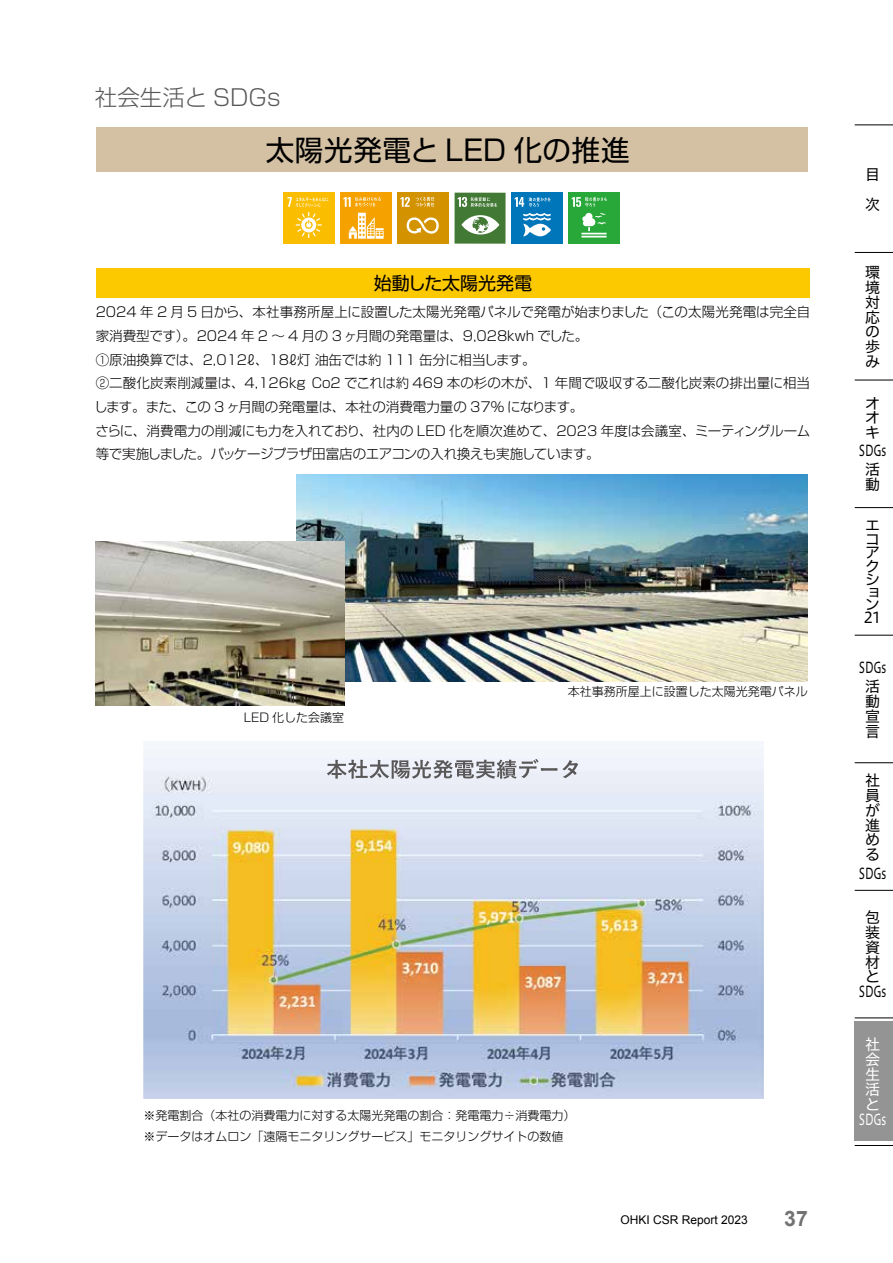
<style>
.page{position:relative;width:893px;height:1263px;background:#fff}
.page>*{position:absolute;margin:0;border:0;box-sizing:border-box;transform-origin:0 0}
.t1{font:28.5px "Shin Go Pro";letter-spacing:.02em;color:#000}
.t2{font:300 22.5px "Shin Go Pro";color:#595757}
.t3{font:700 21.3px "Arial";color:#727171}
.t4{font:18px "Shin Go Pro";color:#040000}
.t5{font:15px/14.9px "Hiragino UD Sans F Std N W4";color:#000;text-align:justify}
.t6{font:15px/18.9px "Hiragino UD Sans F Std N W4";color:#000;text-align:center;scale:.7 1}
.t7{font:15px/14.9px "Hiragino UD Sans F Std N W4";color:#fff;text-align:center}
.t8{font:300 13.5px/23.7px "Shin Go Pro";color:#040000}
.t9{font:300 12px/21px "Shin Go Pro";color:#000}
.t10{font:12px "Arial";color:#000}
</style>
<div class="page">
<div style="left:855px;top:1022px;width:38px;height:119px;background:#949495"></div>
<hr style="left:855px;top:125px;width:38px;height:1px;background:#000">
<hr style="left:855px;top:252px;width:38px;height:1px;background:#000">
<hr style="left:855px;top:380px;width:38px;height:1px;background:#000">
<hr style="left:855px;top:507px;width:38px;height:1px;background:#000">
<hr style="left:855px;top:635px;width:38px;height:1px;background:#000">
<hr style="left:855px;top:762px;width:38px;height:1px;background:#000">
<hr style="left:855px;top:890px;width:38px;height:1px;background:#000">
<hr style="left:855px;top:1018px;width:38px;height:1px;background:#000">
<hr style="left:855px;top:1145px;width:38px;height:1px;background:#000">
<div style="left:96px;top:268px;width:714px;height:30px;background:#fcc800"></div>
<div style="left:96px;top:128px;width:711px;height:44px;background:#d4c1a4"></div>
<div style="left:283px;top:193px;width:51px;height:51px;background:#fabd00"></div>
<svg style="left:287px;top:197px;width:41px;height:41px"></svg>
<div style="left:340px;top:193px;width:51px;height:51px;background:#f5a200"></div>
<svg style="left:349px;top:213px;width:35px;height:26px"></svg>
<svg style="left:343px;top:197px;width:38px;height:10px"></svg>
<div style="left:397px;top:193px;width:51px;height:51px;background:#d39200"></div>
<svg style="left:407px;top:217px;width:32px;height:17px"></svg>
<svg style="left:400px;top:197px;width:34px;height:10px"></svg>
<div style="left:455px;top:193px;width:51px;height:51px;background:#427935"></div>
<svg style="left:461px;top:215px;width:38px;height:19px"></svg>
<svg style="left:458px;top:197px;width:39px;height:10px"></svg>
<div style="left:512px;top:193px;width:51px;height:51px;background:#0076ba"></div>
<svg style="left:523px;top:213px;width:28px;height:23px"></svg>
<svg style="left:515px;top:197px;width:36px;height:10px"></svg>
<div style="left:569px;top:193px;width:51px;height:51px;background:#28a838"></div>
<svg style="left:581px;top:213px;width:26px;height:24px"></svg>
<svg style="left:572px;top:197px;width:35px;height:10px"></svg>
<img style="left:297px;top:474px;width:511px;height:207px">
<img style="left:96px;top:542px;width:248px;height:163px">
<img style="left:144px;top:741px;width:619px;height:357px">
<svg style="left:327px;top:759px;width:251px;height:20px"></svg>
<h2 class="t2" style="left:95px;top:79px;width:188px">社会生活と SDGs</h2>
<h1 class="t1" style="left:266px;top:127px;width:365px">太陽光発電と LED 化の推進</h1>
<h3 class="t4" style="left:374px;top:268px;width:160px">始動した太陽光発電</h3>
<p class="t8" style="left:94px;top:299px;width:718px">2024 年 2 月 5 日から、本社事務所屋上に設置した太陽光発電パネルで発電が始まりました（この太陽光発電は完全自家消費型です）。2024 年 2 ～ 4 月の 3ヶ月間の発電量は、9,028kwh でした。<br>①原油換算では、2,012ℓ、18ℓ灯 油缶では約 111 缶分に相当します。<br>②二酸化炭素削減量は、4,126kg Co2 でこれは約 469 本の杉の木が、1 年間で吸収する二酸化炭素の排出量に相当します。また、この 3ヶ月間の発電量は、本社の消費電力量の 37% になります。<br>さらに、消費電力の削減にも力を入れており、社内の LED 化を順次進めて、2023 年度は会議室、ミーティングルーム等で実施しました。パッケージプラザ田富店のエアコンの入れ換えも実施しています。</p>
<p class="t9" style="left:244px;top:705px;width:102px">LED 化した会議室</p>
<p class="t9" style="left:568px;top:679px;width:241px">本社事務所屋上に設置した太陽光発電パネル</p>
<p class="t9" style="left:144px;top:1104px;width:434px">※発電割合（本社の消費電力に対する太陽光発電の割合：発電電力÷消費電力）※データはオムロン「遠隔モニタリングサービス」モニタリングサイトの数値</p>
<p class="t10" style="left:621px;top:1212px;width:129px">OHKI CSR Report 2023</p>
<h3 class="t3" style="left:784px;top:1204px;width:25px">37</h3>
<p class="t5" style="left:865px;top:158px;width:16px;line-height:30px">目次</p>
<p class="t5" style="left:865px;top:264px;width:16px">環境対応の歩み</p>
<p class="t5" style="left:865px;top:395px;width:15px;line-height:14.4px">オオキ</p>
<p class="t6" style="left:859px;top:440px;width:41px">SDGs活</p>
<p class="t5" style="left:865px;top:476px;width:16px">動</p>
<p class="t5" style="left:864px;top:518px;width:19px;line-height:13.2px;text-align:left">エコアクション<br>21</p>
<p class="t6" style="left:859px;top:657px;width:41px">SDGs活</p>
<p class="t5" style="left:865px;top:693px;width:16px">動宣言</p>
<p class="t5" style="left:865px;top:772px;width:16px">社員が進める</p>
<p class="t6" style="left:859px;top:863px;width:41px">SDGs</p>
<p class="t5" style="left:859px;top:909px;width:29px;text-align:center">包装資材と<br>SDGs</p>
<p class="t7" style="left:859px;top:1036px;width:29px">社会生活と<br>SDGs</p>
</div>
